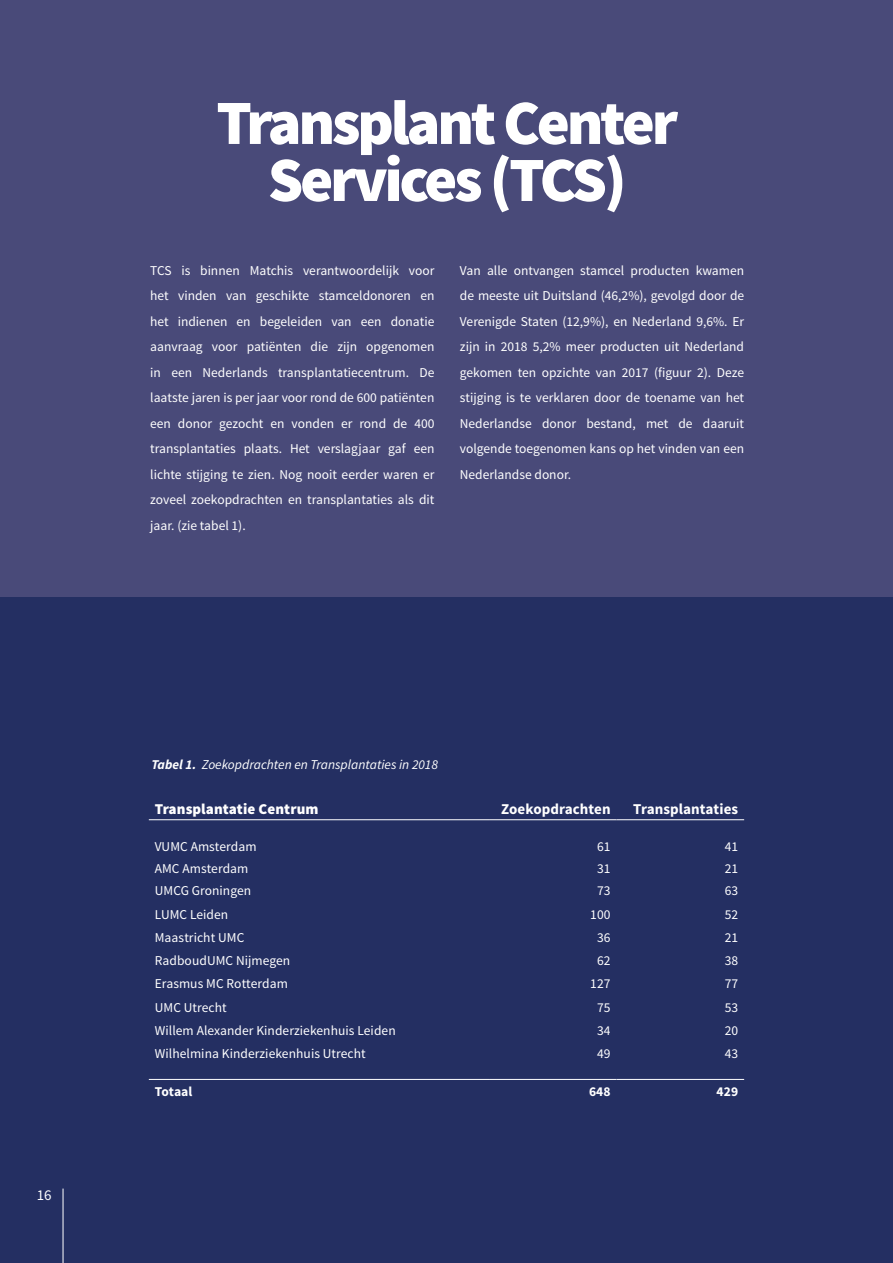
<style>
.page{position:relative;width:893px;height:1263px;background:#fff}
.page>*{position:absolute;margin:0;border:0;box-sizing:border-box;transform-origin:0 0}
.t1{font:900 63px/57px "Source Sans Pro";letter-spacing:-.05em;color:#fff;text-align:center}
.t2{font:700 15px "Source Sans Pro";letter-spacing:.005em;color:#fff}
.t3{font:900 15px "Source Sans Pro";letter-spacing:.005em;color:#fff}
.t4{font:15px "Source Sans Pro";color:#fff}
.t5{font:13.5px/25.5px "Source Sans Pro";letter-spacing:.005em;color:#fff;text-align:justify}
.t6{font:italic 13.5px "Source Sans Pro";color:#fff}
.t7{font:700 13.5px "Source Sans Pro";letter-spacing:.005em;color:#fff}
.s1{font-weight:700}
</style>
<div class="page">
<div style="left:0;top:0;width:893px;height:598px;background:#494a79"></div>
<div style="left:0;top:598px;width:893px;height:665px;background:#242f62"></div>
<hr style="left:149px;top:819px;width:340px;height:1px;background:#fff">
<hr style="left:489px;top:819px;width:128px;height:1px;background:#fff">
<hr style="left:617px;top:819px;width:127px;height:1px;background:#fff">
<hr style="left:149px;top:1079px;width:340px;height:1px;background:#fff">
<hr style="left:489px;top:1079px;width:128px;height:1px;background:#fff">
<hr style="left:617px;top:1079px;width:127px;height:1px;background:#fff">
<hr style="left:63px;top:1188px;width:1px;height:75px;background:#fff">
<p class="t4" style="left:37px;top:1185px;width:16px">16</p>
<h1 class="t1" style="left:216px;top:97px;width:463px">Transplant Center<br>Services (TCS)</h1>
<p class="t5" style="left:150px;top:258px;width:286px">TCS is binnen Matchis verantwoordelijk voor het vinden van geschikte stamceldonoren en het indienen en begeleiden van een donatie aanvraag voor patiënten die zijn opgenomen in een Nederlands transplantatiecentrum. De laatste jaren is per jaar voor rond de 600 patiënten een donor gezocht en vonden er rond de 400 transplantaties plaats. Het verslagjaar gaf een lichte stijging te zien. Nog nooit eerder waren er zoveel zoekopdrachten en transplantaties als dit jaar. (zie tabel 1).</p>
<p class="t5" style="left:460px;top:258px;width:286px">Van alle ontvangen stamcel producten kwamen de meeste uit Duitsland (46,2%), gevolgd door de Verenigde Staten (12,9%), en Nederland 9,6%. Er zijn in 2018 5,2% meer producten uit Nederland gekomen ten opzichte van 2017 (figuur 2). Deze stijging is te verklaren door de toename van het Nederlandse donor bestand, met de daaruit volgende toegenomen kans op het vinden van een Nederlandse donor.</p>
<p class="t6" style="left:151px;top:756px;width:288px"><span class="s1">Tabel 1.</span> Zoekopdrachten en Transplantaties in 2018</p>
<p class="t3" style="left:155px;top:799px;width:165px">Transplantatie Centrum</p>
<p class="t2" style="left:501px;top:799px;width:111px">Zoekopdrachten</p>
<p class="t2" style="left:633px;top:799px;width:106px">Transplantaties</p>
<p class="t5" style="left:155px;top:834px;width:103px">VUMC Amsterdam</p>
<p class="t5" style="left:597px;top:834px;width:15px">61</p>
<p class="t5" style="left:725px;top:834px;width:15px">41</p>
<p class="t5" style="left:155px;top:856px;width:95px">AMC Amsterdam</p>
<p class="t5" style="left:597px;top:856px;width:15px">31</p>
<p class="t5" style="left:725px;top:856px;width:15px">21</p>
<p class="t5" style="left:155px;top:878px;width:98px">UMCG Groningen</p>
<p class="t5" style="left:597px;top:878px;width:15px">73</p>
<p class="t5" style="left:725px;top:878px;width:15px">63</p>
<p class="t5" style="left:155px;top:902px;width:75px">LUMC Leiden</p>
<p class="t5" style="left:590px;top:902px;width:22px">100</p>
<p class="t5" style="left:725px;top:902px;width:15px">52</p>
<p class="t5" style="left:155px;top:925px;width:91px">Maastricht UMC</p>
<p class="t5" style="left:597px;top:925px;width:15px">36</p>
<p class="t5" style="left:725px;top:925px;width:15px">21</p>
<p class="t5" style="left:155px;top:948px;width:137px">RadboudUMC Nijmegen</p>
<p class="t5" style="left:597px;top:948px;width:15px">62</p>
<p class="t5" style="left:725px;top:948px;width:15px">38</p>
<p class="t5" style="left:155px;top:971px;width:135px">Erasmus MC Rotterdam</p>
<p class="t5" style="left:590px;top:971px;width:22px">127</p>
<p class="t5" style="left:725px;top:971px;width:15px">77</p>
<p class="t5" style="left:155px;top:995px;width:73px">UMC Utrecht</p>
<p class="t5" style="left:597px;top:995px;width:15px">75</p>
<p class="t5" style="left:725px;top:995px;width:15px">53</p>
<p class="t5" style="left:155px;top:1018px;width:242px">Willem Alexander Kinderziekenhuis Leiden</p>
<p class="t5" style="left:597px;top:1018px;width:15px">34</p>
<p class="t5" style="left:725px;top:1018px;width:15px">20</p>
<p class="t5" style="left:155px;top:1041px;width:212px">Wilhelmina Kinderziekenhuis Utrecht</p>
<p class="t5" style="left:597px;top:1041px;width:15px">49</p>
<p class="t5" style="left:725px;top:1041px;width:15px">43</p>
<p class="t7" style="left:155px;top:1082px;width:39px">Totaal</p>
<p class="t7" style="left:589px;top:1082px;width:23px">648</p>
<p class="t7" style="left:717px;top:1082px;width:23px">429</p>
</div>
